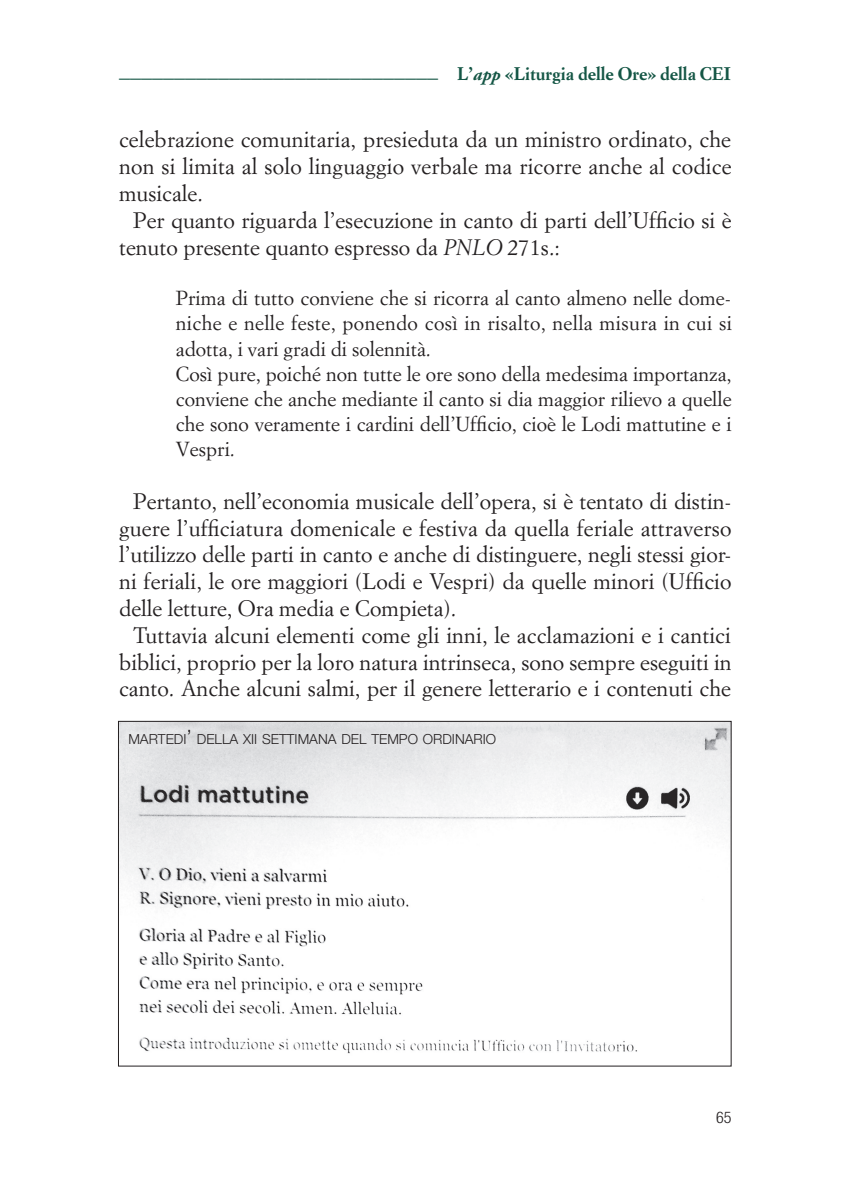
<style>
.page{position:relative;width:845px;height:1197px;background:#fff}
.page>*{position:absolute;margin:0;border:0;box-sizing:border-box;transform-origin:0 0}
.t1{font:22px/26.8px "Simoncini Garamond Std";color:#231f20;text-align:justify}
.t2{font:700 22px "Simoncini Garamond Std";color:#145645}
.t3{font:20px/25.2px "Simoncini Garamond Std";color:#231f20}
.t4{font:300 condensed 16px "Helvetica Neue";color:#231f20}
.t5{font:300 13.8px "Helvetica Neue";color:#231f20}
.s1{font-style:italic}
.s2{font-size:19.8px}
</style>
<div class="page">
<img style="left:120px;top:722px;width:609px;height:332px">
<p class="t2" style="left:119px;top:55px;width:613px">_____________________________ <sub>L’</sub><sub>app</sub> <sub>«Liturgia</sub> <sub>delle</sub> <sub>Ore»</sub> <sub>della</sub> <sub>CEI</sub></p>
<p class="t1" style="left:119px;top:126px;width:614px">celebrazione comunitaria, presieduta da un ministro ordinato, che non si limita al solo linguaggio verbale ma ricorre anche al codice musicale.</p>
<p class="t1" style="left:119px;top:206px;width:614px;text-indent:14px">Per quanto riguarda l’esecuzione in canto di parti dell’Ufficio si è tenuto presente quanto espresso da <span class="s1">PNLO</span> 271s.:</p>
<p class="t3" style="left:176px;top:285px;width:558px">Prima di tutto conviene che si ricorra al canto almeno nelle dome&shy;niche e nelle feste, ponendo così in risalto, nella misura in cui si adotta, i vari gradi di solennità.<br>Così pure, poiché non tutte le ore sono della medesima importanza, conviene che anche mediante il canto si dia maggior rilievo a quelle che sono veramente i cardini dell’Ufficio, cioè le Lodi mattutine e i Vespri.</p>
<p class="t1" style="left:119px;top:487px;width:614px;text-indent:14px">Pertanto, nell’economia musicale dell’opera, si è tentato di distin&shy;guere l’ufficiatura domenicale e festiva da quella feriale attraverso l’utilizzo delle parti in canto e anche di distinguere, negli stessi gior&shy;ni feriali, le ore maggiori (Lodi e Vespri) da quelle minori (Ufficio delle letture, Ora media e Compieta).</p>
<p class="t1" style="left:119px;top:621px;width:614px;text-indent:14px">Tuttavia alcuni elementi come gli inni, le acclamazioni e i cantici biblici, proprio per la loro natura intrinseca, sono sempre eseguiti in canto. Anche alcuni salmi, per il genere letterario e i contenuti che</p>
<p class="t5" style="left:128px;top:730px;width:369px">MARTEDI<span class="s2">’</span> DELLA XII SETTIMANA DEL TEMPO ORDINARIO</p>
<p class="t4" style="left:716px;top:1108px;width:17px">65</p>
</div>
